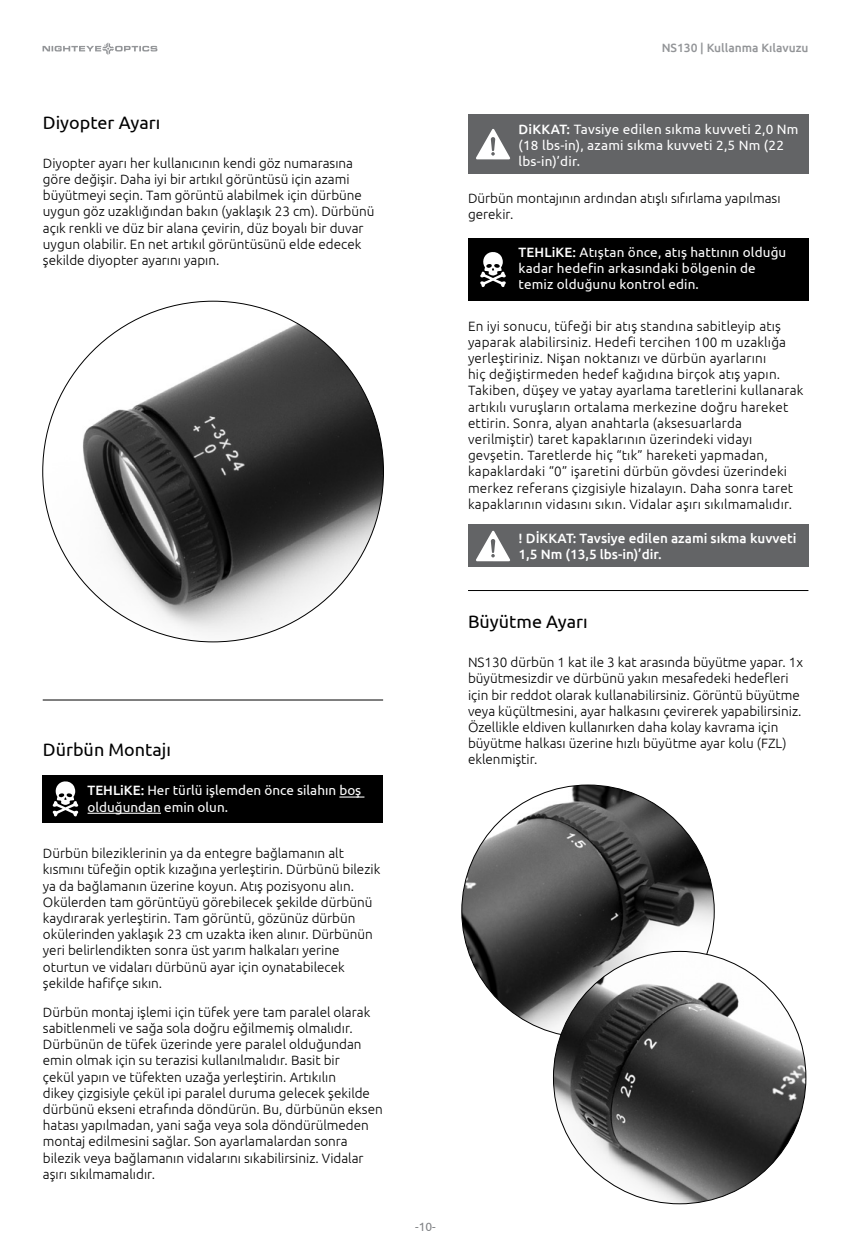
<style>
.page{position:relative;width:851px;height:1255px;background:#fff}
.page>*{position:absolute;margin:0;border:0;box-sizing:border-box;transform-origin:0 0}
.t1{font:18px "Ubuntu";color:#000}
.t2{font:300 13.5px/16.2px "Ubuntu";color:#000}
.t3{font:13.5px/16.2px "Ubuntu";letter-spacing:.01em;color:#fff}
.t4{font:500 13.5px/16.2px "Ubuntu";color:#fff}
.t5{font:500 12px "Ubuntu";color:#939598}
.t6{font:12px "Ubuntu";color:#808285}
.s1{font-weight:500}
</style>
<div class="page">
<svg style="left:43px;top:43px;width:114px;height:12px"></svg>
<div style="left:43px;top:775px;width:340px;height:47px;background:#000"></div>
<hr style="left:43px;top:699px;width:340px;height:1px;background:#000">
<img style="left:43px;top:301px;width:340px;height:341px;border-radius:170px">
<svg style="left:52px;top:781px;width:26px;height:35px"></svg>
<svg style="left:339px;top:796px;width:25px;height:1px"></svg>
<hr style="left:88px;top:812px;width:73px;height:1px;background:#fff">
<div style="left:468px;top:115px;width:340px;height:59px;background:#636466"></div>
<svg style="left:476px;top:129px;width:34px;height:30px"></svg>
<div style="left:468px;top:238px;width:340px;height:63px;background:#000"></div>
<svg style="left:480px;top:252px;width:26px;height:35px"></svg>
<hr style="left:468px;top:590px;width:340px;height:1px;background:#000">
<img style="left:461px;top:785px;width:253px;height:252px;border-radius:126px">
<img style="left:553px;top:951px;width:252px;height:252px;border-radius:126px">
<div style="left:468px;top:524px;width:340px;height:43px;background:#636466"></div>
<svg style="left:476px;top:530px;width:34px;height:31px"></svg>
<h1 class="t1" style="left:43px;top:112px;width:119px">Diyopter Ayarı</h1>
<p class="t2" style="left:43px;top:155px;width:333px">Diyopter ayarı her kullanıcının kendi göz numarasına göre değişir. Daha iyi bir artıkıl görüntüsü için azami büyütmeyi seçin. Tam görüntü alabilmek için dürbüne uygun göz uzaklığından bakın (yaklaşık 23 cm). Dürbünü açık renkli ve düz bir alana çevirin, düz boyalı bir duvar uygun olabilir. En net artıkıl görüntüsünü elde edecek şekilde diyopter ayarını yapın.</p>
<h1 class="t1" style="left:43px;top:739px;width:129px">Dürbün Montajı</h1>
<p class="t3" style="left:88px;top:782px;width:275px"><span class="s1">TEHLiKE:</span> Her türlü işlemden önce silahın boş olduğundan emin olun.</p>
<p class="t2" style="left:43px;top:845px;width:339px">Dürbün bileziklerinin ya da entegre bağlamanın alt kısmını tüfeğin optik kızağına yerleştirin. Dürbünü bilezik ya da bağlamanın üzerine koyun. Atış pozisyonu alın.<br>Okülerden tam görüntüyü görebilecek şekilde dürbünü kaydırarak yerleştirin. Tam görüntü, gözünüz dürbün okülerinden yaklaşık 23 cm uzakta iken alınır. Dürbünün yeri belirlendikten sonra üst yarım halkaları yerine oturtun ve vidaları dürbünü ayar için oynatabilecek şekilde hafifçe sıkın.</p>
<p class="t2" style="left:43px;top:1003px;width:341px">Dürbün montaj işlemi için tüfek yere tam paralel olarak sabitlenmeli ve sağa sola doğru eğilmemiş olmalıdır.<br>Dürbünün de tüfek üzerinde yere paralel olduğundan emin olmak için su terazisi kullanılmalıdır. Basit bir<br>çekül yapın ve tüfekten uzağa yerleştirin. Artıkılın<br>dikey çizgisiyle çekül ipi paralel duruma gelecek şekilde dürbünü ekseni etrafında döndürün. Bu, dürbünün eksen hatası yapılmadan, yani sağa veya sola döndürülmeden montaj edilmesini sağlar. Son ayarlamalardan sonra bilezik veya bağlamanın vidalarını sıkabilirsiniz. Vidalar aşırı sıkılmamalıdır.</p>
<p class="t5" style="left:661px;top:41px;width:148px">NS130 | Kullanma Kılavuzu</p>
<p class="t3" style="left:518px;top:120px;width:281px"><span class="s1">DiKKAT:</span> Tavsiye edilen sıkma kuvveti 2,0 Nm (18 lbs-in), azami sıkma kuvveti 2,5 Nm (22 lbs-in)’dir.</p>
<p class="t2" style="left:468px;top:190px;width:314px">Dürbün montajının ardından atışlı sıfırlama yapılması gerekir.</p>
<p class="t3" style="left:518px;top:243px;width:269px"><span class="s1">TEHLiKE:</span> Atıştan önce, atış hattının olduğu kadar hedefin arkasındaki bölgenin de temiz olduğunu kontrol edin.</p>
<p class="t2" style="left:468px;top:317px;width:337px">En iyi sonucu, tüfeği bir atış standına sabitleyip atış yaparak alabilirsiniz. Hedefi tercihen 100 m uzaklığa yerleştiriniz. Nişan noktanızı ve dürbün ayarlarını<br>hiç değiştirmeden hedef kağıdına birçok atış yapın.<br>Takiben, düşey ve yatay ayarlama taretlerini kullanarak artıkılı vuruşların ortalama merkezine doğru hareket ettirin. Sonra, alyan anahtarla (aksesuarlarda verilmiştir) taret kapaklarının üzerindeki vidayı gevşetin. Taretlerde hiç “tık” hareketi yapmadan, kapaklardaki “0” işaretini dürbün gövdesi üzerindeki merkez referans çizgisiyle hizalayın. Daha sonra taret kapaklarının vidasını sıkın. Vidalar aşırı sıkılmamalıdır.</p>
<p class="t4" style="left:518px;top:530px;width:279px">! DİKKAT: Tavsiye edilen azami sıkma kuvveti<br>1,5 Nm (13,5 lbs-in)’dir.</p>
<h1 class="t1" style="left:468px;top:611px;width:121px">Büyütme Ayarı</h1>
<p class="t2" style="left:468px;top:654px;width:337px">NS130 dürbün 1 kat ile 3 kat arasında büyütme yapar. 1x büyütmesizdir ve dürbünü yakın mesafedeki hedefleri için bir reddot olarak kullanabilirsiniz. Görüntü büyütme veya küçültmesini, ayar halkasını çevirerek yapabilirsiniz.<br>Özellikle eldiven kullanırken daha kolay kavrama için büyütme halkası üzerine hızlı büyütme ayar kolu (FZL) eklenmiştir.</p>
<p class="t6" style="left:415px;top:1219px;width:22px">-10-</p>
</div>
